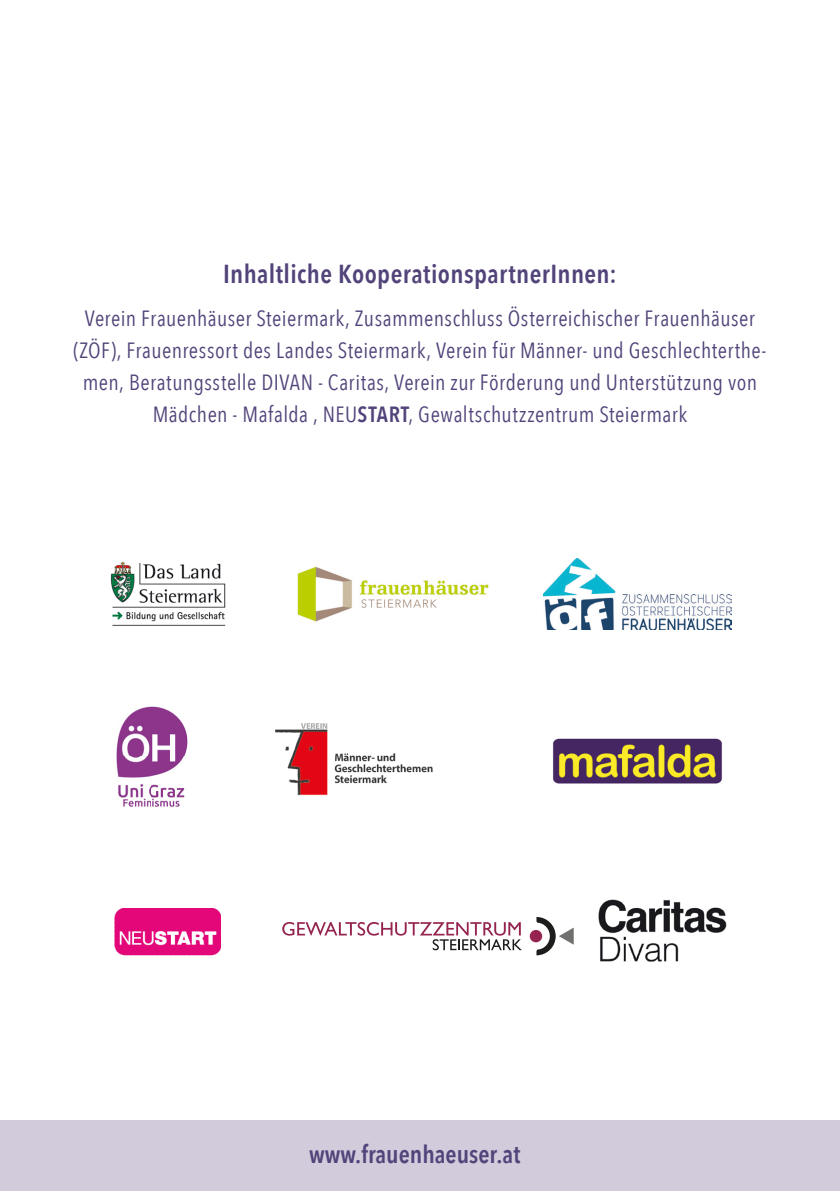
<style>
.page{position:relative;width:840px;height:1191px;background:#fff}
.page>*{position:absolute;margin:0;border:0;box-sizing:border-box;transform-origin:0 0}
.t1{font:600 26px "Avenir Next Condensed";letter-spacing:.015em;color:#52447a}
.t2{font:600 24.8px "Avenir Next Condensed";color:#52447a}
.t3{font:22px/32px "Avenir Next Condensed";letter-spacing:.02em;color:#52447a;text-align:center}
.s1{font-weight:600}
</style>
<div class="page">
<img style="left:297px;top:566px;width:192px;height:56px">
<img style="left:110px;top:561px;width:116px;height:65px">
<svg style="left:536px;top:917px;width:37px;height:38px"></svg>
<div style="left:529px;top:930px;width:13px;height:12px;background:#952550;border-radius:50%"></div>
<svg style="left:282px;top:922px;width:239px;height:28px"></svg>
<img style="left:553px;top:738px;width:169px;height:46px">
<img style="left:275px;top:723px;width:158px;height:73px">
<img style="left:114px;top:908px;width:106px;height:47px">
<img style="left:598px;top:899px;width:129px;height:63px">
<img style="left:543px;top:558px;width:187px;height:72px">
<img style="left:116px;top:706px;width:72px;height:101px">
<div style="left:0;top:1120px;width:839px;height:71px;background:#d1cbdc"></div>
<p class="t1" style="left:223px;top:251px;width:395px">Inhaltliche KooperationspartnerInnen:</p>
<p class="t3" style="left:73px;top:301px;width:694px">Verein Frauenhäuser Steiermark, Zusammenschluss Österreichischer Frauenhäuser (ZÖF), Frauenressort des Landes Steiermark, Verein für Männer- und Geschlechterthe&shy;men, Beratungsstelle DIVAN - Caritas, Verein zur Förderung und Unterstützung von Mädchen - Mafalda , NEU<span class="s1">START</span>, Gewaltschutzzentrum Steiermark</p>
<p class="t2" style="left:309px;top:1133px;width:213px">www.frauenhaeuser.at</p>
</div>
